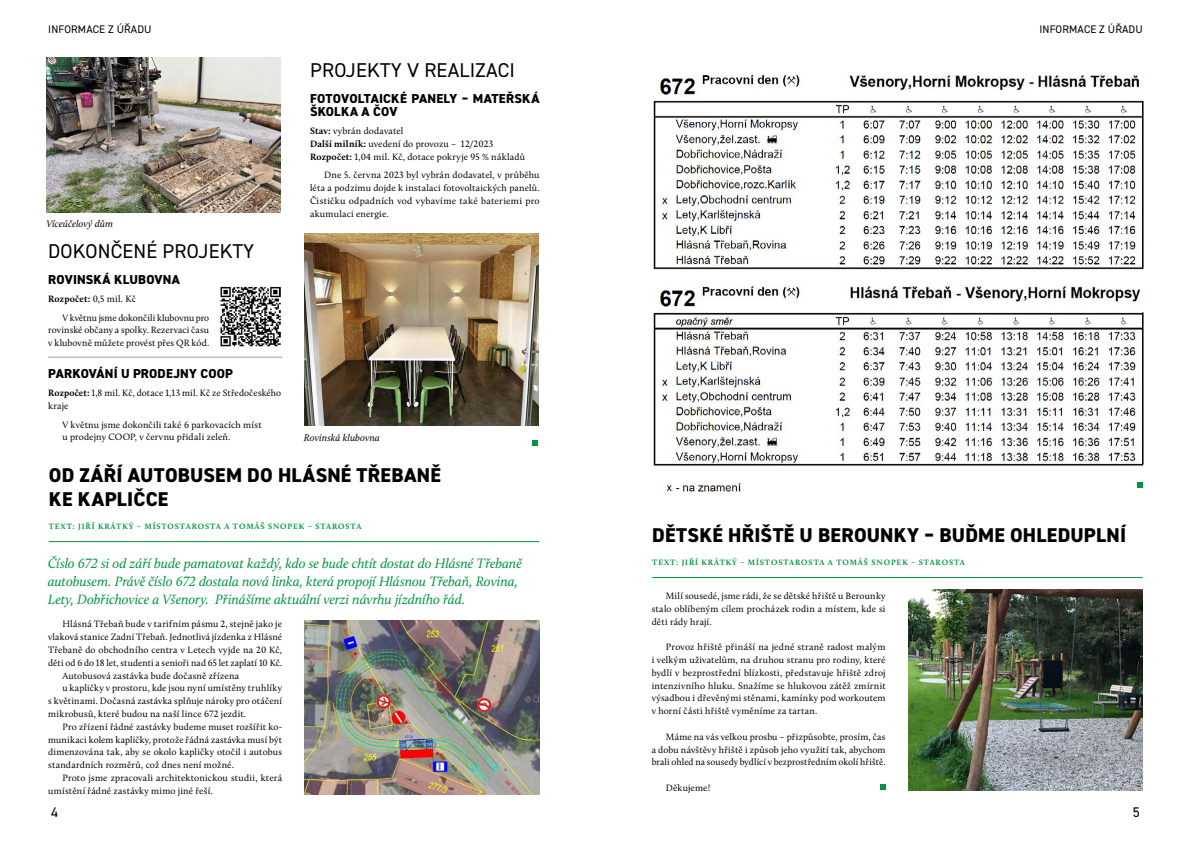
<style>
.page{position:relative;width:1191px;height:842px;background:#fff}
.page>*{position:absolute;margin:0;border:0;box-sizing:border-box;transform-origin:0 0}
.t1{font:800 20px/24px "DIN2014";letter-spacing:.01em;color:#000}
.t2{font:20px "DIN2014";letter-spacing:.01em;color:#000}
.Perex{font:italic 14px/18px "Calluna";letter-spacing:-.005em;color:#009641}
.t3{font:14px "DIN2014";color:#000}
.chlebový_text{font:800 13px/13px "DIN2014";letter-spacing:.01em;color:#000}
.Podnadpis{font:11px "DIN2014";letter-spacing:.01em;color:#000}
.chlebový_text-2{font:italic 10px "Calluna";color:#000}
.chlebový_text-3{font:9.5px/12.8px "Calluna";letter-spacing:.015em;color:#000;text-align:justify}
.chlebový_text-4{font:700 9.5px "Calluna";letter-spacing:.015em;color:#000}
.Autor{font:700 8px "Calluna";letter-spacing:.115em;color:#009641}
.s1{font-weight:400}
.s2{font-weight:700}
</style>
<div class="page">
<img style="left:653px;top:74px;width:489px;height:418px">
<img style="left:305px;top:234px;width:234px;height:192px">
<img style="left:46px;top:58px;width:234px;height:155px">
<img style="left:220px;top:286px;width:60px;height:61px">
<hr style="left:48px;top:357px;width:234px;height:1px;background:#9d9d9c">
<svg style="left:532px;top:440px;width:6px;height:6px"></svg>
<svg style="left:1137px;top:482px;width:5px;height:6px"></svg>
<svg style="left:880px;top:784px;width:5px;height:6px"></svg>
<hr style="left:49px;top:541px;width:490px;height:1px;background:#009641">
<hr style="left:652px;top:577px;width:490px;height:1px;background:#009641">
<img style="left:305px;top:620px;width:234px;height:174px">
<img style="left:908px;top:590px;width:234px;height:200px">
<img style="left:824px;top:274px;width:319px;height:32px">
<img style="left:844px;top:74px;width:298px;height:24px">
<hr style="left:1142px;top:101px;width:1px;height:167px;background:#000">
<hr style="left:1142px;top:312px;width:1px;height:153px;background:#000">
<p class="Podnadpis" style="left:48px;top:23px;width:105px">INFORMACE Z ÚŘADU</p>
<p class="Podnadpis" style="left:1039px;top:23px;width:105px">INFORMACE Z ÚŘADU</p>
<p class="chlebový_text-2" style="left:46px;top:218px;width:68px">Víceúčelový dům</p>
<h3 class="t2" style="left:48px;top:238px;width:207px">DOKONČENÉ PROJEKTY</h3>
<p class="chlebový_text" style="left:48px;top:273px;width:133px">ROVINSKÁ KLUBOVNA</p>
<p class="chlebový_text-4" style="left:48px;top:293px;width:89px">Rozpočet: <span class="s1">0,5 mil. Kč</span></p>
<p class="chlebový_text-3" style="left:48px;top:311px;width:163px;text-indent:14px">V květnu jsme dokončili klubovnu pro rovinské občany a spolky. Rezervaci času v klubovně můžete provést přes QR kód.</p>
<p class="chlebový_text" style="left:48px;top:367px;width:186px">PARKOVÁNÍ U PRODEJNY COOP</p>
<p class="chlebový_text-3" style="left:48px;top:387px;width:235px"><span class="s2">Rozpočet:</span> 1,8 mil. Kč, dotace 1,13 mil. Kč ze Středočeského kraje</p>
<p class="chlebový_text-3" style="left:62px;top:418px;width:201px">V květnu jsme dokončili také 6 parkovacích míst</p>
<p class="chlebový_text-3" style="left:62px;top:431px;width:170px">u prodejny COOP, v červnu přidali zeleň.</p>
<h3 class="t2" style="left:310px;top:57px;width:206px">PROJEKTY V REALIZACI</h3>
<p class="chlebový_text" style="left:310px;top:92px;width:231px">FOTOVOLTAICKÉ PANELY – MATEŘSKÁ<br>ŠKOLKA A ČOV</p>
<p class="chlebový_text-3" style="left:310px;top:124px;width:95px"><span class="s2">Stav:</span> vybrán dodavatel</p>
<p class="chlebový_text-3" style="left:310px;top:137px;width:185px"><span class="s2">Další milník:</span> uvedení do provozu – 12/2023</p>
<p class="chlebový_text-3" style="left:310px;top:150px;width:216px"><span class="s2">Rozpočet:</span> 1,04 mil. Kč, dotace pokryje 95 % nákladů</p>
<p class="chlebový_text-3" style="left:310px;top:168px;width:231px;text-indent:14px">Dne 5. června 2023 byl vybrán dodavatel, v průběhu léta a podzimu dojde k instalaci fotovoltaických panelů.<br>Čističku odpadních vod vybavíme také bateriemi pro akumulaci energie.</p>
<p class="chlebový_text-2" style="left:304px;top:431px;width:77px">Rovinská klubovna</p>
<h3 class="t1" style="left:49px;top:463px;width:393px">OD ZÁŘÍ AUTOBUSEM DO HLÁSNÉ TŘEBANĚ<br>KE KAPLIČCE</h3>
<p class="Autor" style="left:49px;top:521px;width:314px">TEXT: JIŘÍ KRÁTKÝ – MÍSTOSTAROSTA A TOMÁŠ SNOPEK – STAROSTA</p>
<p class="Perex" style="left:48px;top:554px;width:476px">Číslo 672 si od září bude pamatovat každý, kdo se bude chtít dostat do Hlásné Třebaně</p>
<p class="Autor" style="left:652px;top:557px;width:314px">TEXT: JIŘÍ KRÁTKÝ – MÍSTOSTAROSTA A TOMÁŠ SNOPEK – STAROSTA</p>
<p class="Perex" style="left:48px;top:572px;width:472px">autobusem. Právě číslo 672 dostala nová linka, která propojí Hlásnou Třebaň, Rovina,<br>Lety, Dobřichovice a Všenory. Přinášíme aktuální verzi návrhu jízdního řád.</p>
<h3 class="t1" style="left:652px;top:524px;width:475px">DĚTSKÉ HŘIŠTĚ U BEROUNKY – BUĎME OHLEDUPLNÍ</h3>
<p class="chlebový_text-3" style="left:651px;top:589px;width:235px;text-indent:14px">Milí sousedé, jsme rádi, že se dětské hřiště u Berounky stalo oblíbeným cílem procházek rodin a místem, kde si děti rády hrají.</p>
<p class="chlebový_text-3" style="left:651px;top:640px;width:235px;text-indent:14px">Provoz hřiště přináší na jedné straně radost malým i velkým uživatelům, na druhou stranu pro rodiny, které bydlí v bezprostřední blízkosti, představuje hřiště zdroj intenzivního hluku. Snažíme se hlukovou zátěž zmírnit výsadbou i dřevěnými stěnami, kamínky pod workoutem v horní části hřiště vyměníme za tartan.</p>
<p class="chlebový_text-3" style="left:651px;top:730px;width:235px;text-indent:14px">Máme na vás velkou prosbu – přizpůsobte, prosím, čas a dobu návštěvy hřiště i způsob jeho využití tak, abychom brali ohled na sousedy bydlící v bezprostředním okolí hřiště.</p>
<p class="chlebový_text-3" style="left:666px;top:781px;width:46px">Děkujeme!</p>
<p class="chlebový_text-3" style="left:48px;top:618px;width:235px;text-indent:14px">Hlásná Třebaň bude v tarifním pásmu 2, stejně jako je vlaková stanice Zadní Třebaň. Jednotlivá jízdenka z Hlásné Třebaně do obchodního centra v Letech vyjde na 20 Kč, děti od 6 do 18 let, studenti a senioři nad 65 let zaplatí 10 Kč.</p>
<p class="chlebový_text-3" style="left:62px;top:669px;width:178px">Autobusová zastávka bude dočasně zřízena</p>
<p class="chlebový_text-3" style="left:48px;top:682px;width:235px;text-indent:14px">u kapličky v prostoru, kde jsou nyní umístěny truhlíky s květinami. Dočasná zastávka splňuje nároky pro otáčení mikrobusů, které budou na naší lince 672 jezdit.</p>
<p class="chlebový_text-3" style="left:48px;top:720px;width:235px;text-indent:14px">Pro zřízení řádné zastávky budeme muset rozšířit ko&shy;munikaci kolem kapličky, protože řádná zastávka musí být dimenzována tak, aby se okolo kapličky otočil i autobus standardních rozměrů, což dnes není možné.</p>
<p class="chlebový_text-3" style="left:48px;top:771px;width:235px;text-indent:14px">Proto jsme zpracovali architektonickou studii, která umístění řádné zastávky mimo jiné řeší.</p>
<h2 class="t3" style="left:51px;top:804px;width:8px">4</h2>
<h2 class="t3" style="left:1133px;top:804px;width:8px">5</h2>
</div>
